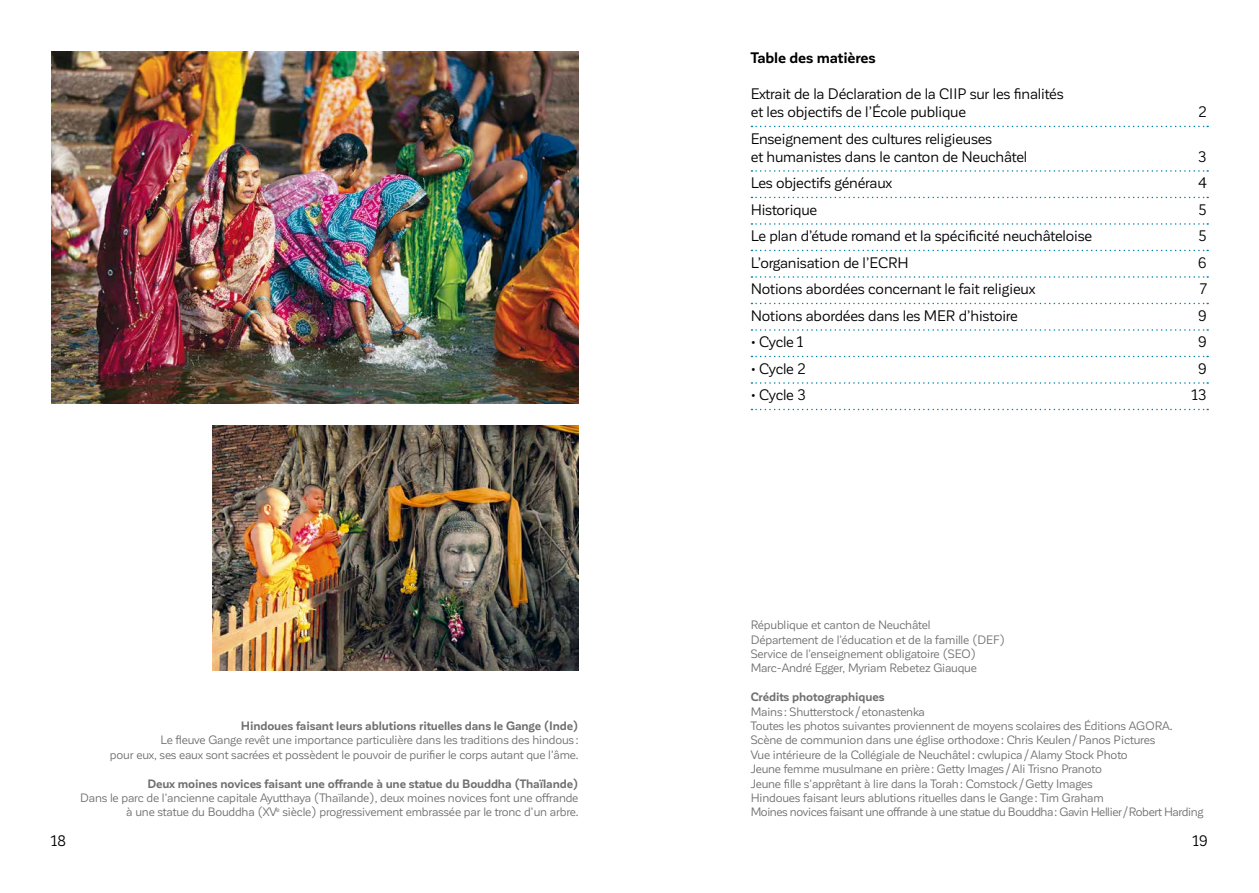
<style>
.page{position:relative;width:1259px;height:893px;background:#fff}
.page>*{position:absolute;margin:0;border:0;box-sizing:border-box;transform-origin:0 0}
.t1{font:15px/18px "Corporative Sans";letter-spacing:-.01em;color:#000}
.t2{font:700 15px "Corporative Sans";letter-spacing:-.01em;color:#000}
.t3{font:12px/14.4px "Corporative Sans";letter-spacing:-.01em;color:#706f6f}
.t4{font:700 12px "Corporative Sans";letter-spacing:-.01em;color:#706f6f}
</style>
<div class="page">
<svg style="left:751px;top:126px;width:457px;height:1px"></svg>
<svg style="left:751px;top:170px;width:457px;height:2px"></svg>
<svg style="left:751px;top:197px;width:457px;height:1px"></svg>
<svg style="left:751px;top:223px;width:457px;height:2px"></svg>
<svg style="left:751px;top:250px;width:457px;height:1px"></svg>
<svg style="left:751px;top:276px;width:457px;height:2px"></svg>
<svg style="left:751px;top:303px;width:457px;height:1px"></svg>
<svg style="left:751px;top:329px;width:457px;height:2px"></svg>
<svg style="left:751px;top:356px;width:457px;height:1px"></svg>
<svg style="left:751px;top:382px;width:457px;height:2px"></svg>
<svg style="left:751px;top:409px;width:457px;height:1px"></svg>
<img style="left:213px;top:425px;width:365px;height:245px">
<img style="left:51px;top:51px;width:527px;height:353px">
<p class="t2" style="left:750px;top:50px;width:126px">Table des matières</p>
<p class="t1" style="left:750px;top:85px;width:314px">Extrait de la Déclaration de la CIIP sur les finalités et les objectifs de l’École publique</p>
<p class="t1" style="left:750px;top:130px;width:278px">Enseignement des cultures religieuses<br>et humanistes dans le canton de Neuchâtel</p>
<p class="t1" style="left:1198px;top:103px;width:10px">2</p>
<p class="t1" style="left:1198px;top:148px;width:10px">3</p>
<p class="t4" style="left:241px;top:719px;width:339px">Hindoues faisant leurs ablutions rituelles dans le Gange (Inde)</p>
<p class="t3" style="left:110px;top:733px;width:470px;text-align:right">Le fleuve Gange revêt une importance particulière dans les traditions des hindous :<br>pour eux, ses eaux sont sacrées et possèdent le pouvoir de purifier le corps autant que l’âme.</p>
<p class="t4" style="left:147px;top:777px;width:432px">Deux moines novices faisant une offrande à une statue du Bouddha (Thaïlande)</p>
<p class="t3" style="left:80px;top:791px;width:500px;text-align:right">Dans le parc de l’ancienne capitale Ayutthaya (Thaïlande), deux moines novices font une offrande à une statue du Bouddha (XV<sup>e</sup> siècle) progressivement embrassée par le tronc d’un arbre.</p>
<p class="t1" style="left:750px;top:174px;width:143px">Les objectifs généraux</p>
<p class="t1" style="left:1198px;top:174px;width:10px">4</p>
<p class="t1" style="left:750px;top:201px;width:68px">Historique</p>
<p class="t1" style="left:1198px;top:201px;width:10px">5</p>
<p class="t1" style="left:750px;top:227px;width:343px">Le plan d’étude romand et la spécificité neuchâteloise</p>
<p class="t1" style="left:1198px;top:227px;width:10px">5</p>
<p class="t1" style="left:750px;top:254px;width:160px">L’organisation de l’ECRH</p>
<p class="t1" style="left:1197px;top:254px;width:11px">6</p>
<p class="t1" style="left:750px;top:280px;width:286px">Notions abordées concernant le fait religieux</p>
<p class="t1" style="left:1200px;top:280px;width:8px">7</p>
<p class="t1" style="left:750px;top:307px;width:269px">Notions abordées dans les MER d’histoire</p>
<p class="t1" style="left:1197px;top:307px;width:11px">9</p>
<p class="t1" style="left:750px;top:333px;width:54px">• Cycle 1</p>
<p class="t1" style="left:1197px;top:333px;width:11px">9</p>
<p class="t1" style="left:750px;top:360px;width:57px">• Cycle 2</p>
<p class="t1" style="left:1197px;top:360px;width:11px">9</p>
<p class="t1" style="left:750px;top:386px;width:57px">• Cycle 3</p>
<p class="t1" style="left:1192px;top:386px;width:16px">13</p>
<p class="t3" style="left:750px;top:618px;width:256px">République et canton de Neuchâtel<br>Département de l’éducation et de la famille (DEF)<br>Service de l’enseignement obligatoire (SEO)<br>Marc-André Egger, Myriam Rebetez Giauque</p>
<p class="t4" style="left:750px;top:690px;width:135px">Crédits photographiques</p>
<p class="t3" style="left:750px;top:704px;width:454px">Mains : Shutterstock /etonastenka<br>Toutes les photos suivantes proviennent de moyens scolaires des Éditions AGORA.<br>Scène de communion dans une église orthodoxe: Chris Keulen/Panos Pictures<br>Vue intérieure de la Collégiale de Neuchâtel : cwlupica/Alamy Stock Photo<br>Jeune femme musulmane en prière: Getty Images /Ali Trisno Pranoto<br>Jeune fille s’apprêtant à lire dans la Torah: Comstock /Getty Images<br>Hindoues faisant leurs ablutions rituelles dans le Gange: Tim Graham<br>Moines novices faisant une offrande à une statue du Bouddha: Gavin Hellier/Robert Harding</p>
<p class="t1" style="left:51px;top:831px;width:17px">18</p>
<p class="t1" style="left:1192px;top:831px;width:17px">19</p>
</div>
